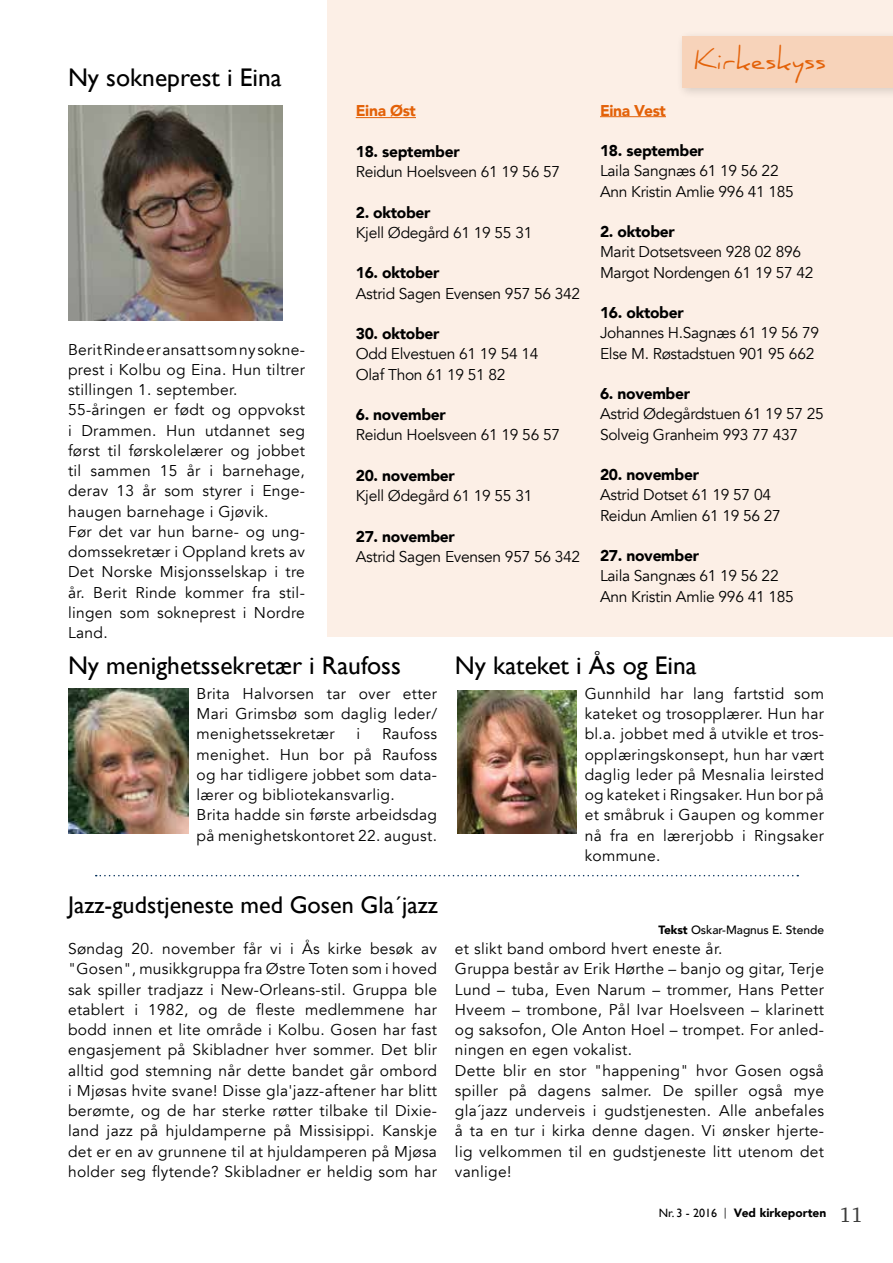
<style>
.page{position:relative;width:893px;height:1263px;background:#fff}
.page>*{position:absolute;margin:0;border:0;box-sizing:border-box;transform-origin:0 0}
.t1{font:27px "Daniel";letter-spacing:.02em;color:#e36108}
.t2{font:25.5px "Gill Sans";color:#000}
.t3{font:24.15px "Gill Sans";color:#000}
.t4{font:15.6px/20.2px "Avenir";letter-spacing:.02em;color:#000}
.t5{font:15.6px/20.2px "Avenir";letter-spacing:-.02em;color:#000}
.t6{font:900 15.6px "Avenir";letter-spacing:-.02em;color:#000}
.t7{font:900 15.6px "Avenir";letter-spacing:-.02em;color:#e36108}
.t8{font:900 12px "Avenir";color:#000}
.t9{font:500 12px "Avenir";letter-spacing:-.005em;color:#000}
.s1{font-weight:900}
.s2{font-family:"Gill Sans";font-weight:400}
.s3{font-family:"Asap";font-weight:400}
.s4{font-family:"Charter";font-weight:400;font-size:21px;color:#3c3c3b}
</style>
<div class="page">
<div style="left:327px;top:0;width:566px;height:637px;background:#fcefe6"></div>
<div style="left:676px;top:30px;width:217px;height:69px;background:#000;opacity:.75"></div>
<div style="left:682px;top:36px;width:211px;height:51px;background:#f7d3ba"></div>
<hr style="left:356px;top:117px;width:60px;height:1px;background:#e36108">
<hr style="left:600px;top:116px;width:66px;height:1px;background:#e36108">
<img style="left:69px;top:105px;width:214px;height:216px">
<svg style="left:96px;top:875px;width:702px;height:1px"></svg>
<img style="left:457px;top:691px;width:119px;height:143px">
<img style="left:69px;top:688px;width:119px;height:145px">
<h2 class="t2" style="left:68px;top:62px;width:215px">Ny sokneprest i Eina</h2>
<p class="t4" style="left:68px;top:339px;width:238px">Berit Rinde er ansatt som ny sokne&shy;prest i Kolbu og Eina. Hun tiltrer stillingen 1. september.<br>55-åringen er født og oppvokst i Drammen. Hun utdannet seg først til førskolelærer og jobbet til sammen 15 år i barnehage, derav 13 år som styrer i Enge&shy;haugen barnehage i Gjøvik.<br>Før det var hun barne- og ung&shy;domssekretær i Oppland krets av<br>Det Norske Misjonsselskap i tre år. Berit Rinde kommer fra stil&shy;lingen som sokneprest i Nordre<br>Land.</p>
<p class="t7" style="left:356px;top:98px;width:62px">Eina Øst</p>
<p class="t6" style="left:356px;top:138px;width:105px">18. september</p>
<p class="t5" style="left:356px;top:162px;width:206px">Reidun Hoelsveen 61 19 56 57</p>
<p class="t6" style="left:356px;top:199px;width:76px">2. oktober</p>
<p class="t5" style="left:356px;top:223px;width:178px">Kjell Ødegård 61 19 55 31</p>
<p class="t6" style="left:356px;top:260px;width:85px">16. oktober</p>
<p class="t5" style="left:356px;top:283px;width:226px">Astrid Sagen Evensen 957 56 342</p>
<p class="t6" style="left:356px;top:320px;width:85px">30. oktober</p>
<p class="t5" style="left:356px;top:344px;width:184px">Odd Elvestuen 61 19 54 14<br>Olaf Thon 61 19 51 82</p>
<p class="t6" style="left:356px;top:401px;width:92px">6. november</p>
<p class="t5" style="left:356px;top:425px;width:206px">Reidun Hoelsveen 61 19 56 57</p>
<p class="t6" style="left:356px;top:462px;width:101px">20. november</p>
<p class="t5" style="left:356px;top:486px;width:178px">Kjell Ødegård 61 19 55 31</p>
<p class="t6" style="left:356px;top:523px;width:101px">27. november</p>
<p class="t5" style="left:356px;top:547px;width:226px">Astrid Sagen Evensen 957 56 342</p>
<h1 class="t1" style="left:694px;top:44px;width:133px">Kirkeskyss</h1>
<p class="t7" style="left:600px;top:97px;width:67px">Eina Vest</p>
<p class="t6" style="left:600px;top:137px;width:105px">18. september</p>
<p class="t5" style="left:600px;top:161px;width:195px">Laila Sangnæs 61 19 56 22<br>Ann Kristin Amlie 996 41 185</p>
<p class="t6" style="left:600px;top:218px;width:76px">2. oktober</p>
<p class="t5" style="left:600px;top:242px;width:215px">Marit Dotsetsveen 928 02 896<br>Margot Nordengen 61 19 57 42</p>
<p class="t6" style="left:600px;top:299px;width:85px">16. oktober</p>
<p class="t5" style="left:600px;top:323px;width:221px">Johannes H.Sagnæs 61 19 56 79<br>Else M. Røstadstuen 901 95 662</p>
<p class="t6" style="left:600px;top:380px;width:92px">6. november</p>
<p class="t5" style="left:600px;top:404px;width:225px">Astrid Ødegårdstuen 61 19 57 25<br>Solveig Granheim 993 77 437</p>
<p class="t6" style="left:600px;top:461px;width:101px">20. november</p>
<p class="t5" style="left:600px;top:485px;width:182px">Astrid Dotset 61 19 57 04<br>Reidun Amlien 61 19 56 27</p>
<p class="t6" style="left:600px;top:542px;width:101px">27. november</p>
<p class="t5" style="left:600px;top:566px;width:195px">Laila Sangnæs 61 19 56 22<br>Ann Kristin Amlie 996 41 185</p>
<h2 class="t2" style="left:68px;top:651px;width:334px">Ny menighetssekretær i Raufoss</h2>
<p class="t4" style="left:197px;top:683px;width:242px;text-align:justify">Brita Halvorsen tar over etter Mari Grimsbø som daglig leder/ menighetssekretær</p>
<p class="t4" style="left:197px;top:724px;width:242px;text-indent:185px">Raufoss menighet. Hun bor på Raufoss og har tidligere jobbet som data&shy;lærer og bibliotekansvarlig.<br>Brita hadde sin første arbeidsdag på menighetskontoret 22. august.</p>
<p class="t4" style="left:356px;top:724px;width:5px">i</p>
<h3 class="t3" style="left:68px;top:891px;width:371px">Jazz-gudstjeneste med Gosen Gla´jazz</h3>
<h2 class="t2" style="left:455px;top:651px;width:243px">Ny kateket i Ås og Eina</h2>
<p class="t4" style="left:585px;top:683px;width:241px;text-align:justify">Gunnhild har lang fartstid som kateket og trosopplærer. Hun har bl.a. jobbet med å utvikle et tros&shy;opplæringskonsept, hun har vært daglig leder på Mesnalia leirsted og kateket i Ringsaker. Hun bor på et småbruk i Gaupen og kommer nå fra en lærerjobb i Ringsaker kommune.</p>
<p class="t9" style="left:658px;top:919px;width:167px"><span class="s1">Tekst</span> Oskar-Magnus E. Stende</p>
<p class="t4" style="left:68px;top:939px;width:371px;text-align:justify">Søndag 20. november får vi i Ås kirke besøk av "Gosen", musikkgruppa fra Østre Toten som i hoved sak spiller tradjazz i New-Orleans-stil. Gruppa ble etablert i 1982, og de fleste medlemmene har bodd innen et lite område i Kolbu. Gosen har fast engasjement på Skibladner hver sommer. Det blir alltid god stemning når dette bandet går ombord i Mjøsas hvite svane! Disse gla'jazz-aftener har blitt berømte, og de har sterke røtter tilbake til Dixie&shy;land jazz på hjuldamperne på Missisippi. Kanskje det er en av grunnene til at hjuldamperen på Mjøsa holder seg flytende? Skibladner er heldig som har</p>
<p class="t4" style="left:455px;top:939px;width:371px">et slikt band ombord hvert eneste år.<br>Gruppa består av Erik Hørthe – banjo og gitar, Terje Lund – tuba, Even Narum – trommer, Hans Petter Hveem – trombone, Pål Ivar Hoelsveen – klarinett og saksofon, Ole Anton Hoel – trompet. For anled&shy;ningen en egen vokalist.<br>Dette blir en stor "happening" hvor Gosen også spiller på dagens salmer. De spiller også mye gla´jazz underveis i gudstjenesten. Alle anbefales å ta en tur i kirka denne dagen. Vi ønsker hjerte&shy;lig velkommen til en gudstjeneste litt utenom det vanlige!</p>
<p class="t8" style="left:659px;top:1202px;width:205px"><span class="s2">Nr. 3 - 2016</span> <span class="s3">|</span> Ved kirkeporten <span class="s4">11</span></p>
</div>
